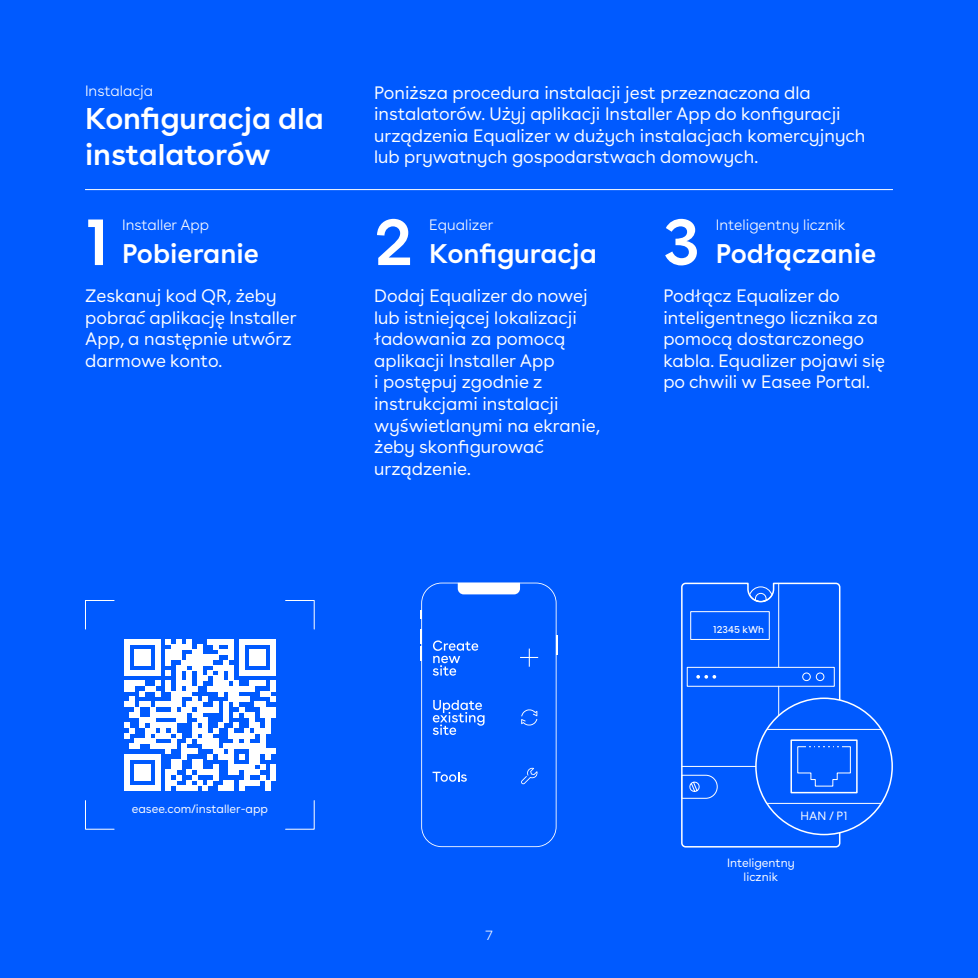
<style>
.page{position:relative;width:978px;height:978px;background:#005aff}
.page>*{position:absolute;margin:0;border:0;box-sizing:border-box;transform-origin:0 0}
.BIG_numbers_white{font:600 66px "Buenos Aires";color:#fff}
.Title_white{font:600 30px/36px "Buenos Aires";color:#fff}
.Title_white_small{font:600 27px "Buenos Aires";color:#fff}
.Body_white{font:18px/21.6px "Buenos Aires";color:#fff}
.Subtitle_light_white{font:300 15px "Buenos Aires";color:#fff}
.t1{font:300 13.5px "Buenos Aires";color:#fff}
.t2{font:12px/14.4px "Buenos Aires";color:#fff;text-align:center}
.t3{font:9.9px "Buenos Aires";color:#fff}
</style>
<div class="page">
<hr style="left:85px;top:189px;width:808px;height:1px;background:#fff">
<svg style="left:85px;top:600px;width:30px;height:30px"></svg>
<svg style="left:285px;top:600px;width:30px;height:30px"></svg>
<svg style="left:285px;top:800px;width:30px;height:30px"></svg>
<svg style="left:85px;top:800px;width:30px;height:30px"></svg>
<svg style="left:124px;top:639px;width:152px;height:152px"></svg>
<svg style="left:681px;top:799px;width:160px;height:49px"></svg>
<div style="left:756px;top:698px;width:136px;height:137px;background:#005aff;border-radius:50%"></div>
<hr style="left:763px;top:729px;width:123px;height:1px;background:#fff">
<hr style="left:763px;top:803px;width:123px;height:1px;background:#fff">
<div style="left:790px;top:739px;width:68px;height:54px;background:#005aff;border:2px solid #fff"></div>
<svg style="left:681px;top:582px;width:170px;height:217px"></svg>
<svg style="left:420px;top:583px;width:138px;height:264px"></svg>
<p class="Subtitle_light_white" style="left:85px;top:79px;width:70px">Instalacja</p>
<p class="Title_white" style="left:85px;top:97px;width:240px">Konfiguracja dla instalatorów</p>
<p class="Body_white" style="left:374px;top:80px;width:493px">Poniższa procedura instalacji jest przeznaczona dla instalatorów. Użyj aplikacji Installer App do konfiguracji urządzenia Equalizer w dużych instalacjach komercyjnych lub prywatnych gospodarstwach domowych.</p>
<p class="BIG_numbers_white" style="left:85px;top:187px;width:26px">1</p>
<p class="BIG_numbers_white" style="left:374px;top:187px;width:40px">2</p>
<p class="Subtitle_light_white" style="left:122px;top:213px;width:89px">Installer App</p>
<p class="Title_white_small" style="left:122px;top:231px;width:138px">Pobieranie</p>
<p class="BIG_numbers_white" style="left:663px;top:187px;width:38px">3</p>
<p class="Subtitle_light_white" style="left:429px;top:213px;width:66px">Equalizer</p>
<p class="Subtitle_light_white" style="left:716px;top:213px;width:131px">Inteligentny licznik</p>
<p class="Title_white_small" style="left:429px;top:231px;width:169px">Konfiguracja</p>
<p class="Title_white_small" style="left:716px;top:231px;width:162px">Podłączanie</p>
<p class="Body_white" style="left:85px;top:283px;width:213px">Zeskanuj kod QR, żeby pobrać aplikację Installer<br>App, a następnie utwórz darmowe konto.</p>
<p class="Body_white" style="left:663px;top:283px;width:223px">Podłącz Equalizer do inteligentnego licznika za pomocą dostarczonego kabla. Equalizer pojawi się po chwili w Easee Portal.</p>
<p class="Body_white" style="left:374px;top:283px;width:227px">Dodaj Equalizer do nowej lub istniejącej lokalizacji ładowania za pomocą aplikacji Installer App<br>i postępuj zgodnie z instrukcjami instalacji wyświetlanymi na ekranie, żeby skonfigurować urządzenie.</p>
<p class="t2" style="left:132px;top:800px;width:138px">easee.com/installer-app</p>
<p class="t1" style="left:485px;top:925px;width:9px">7</p>
<p class="t3" style="left:713px;top:621px;width:53px">12345 kWh</p>
<p class="t2" style="left:801px;top:807px;width:48px">HAN / P1</p>
<p class="t2" style="left:727px;top:854px;width:69px">Inteligentny licznik</p>
</div>
